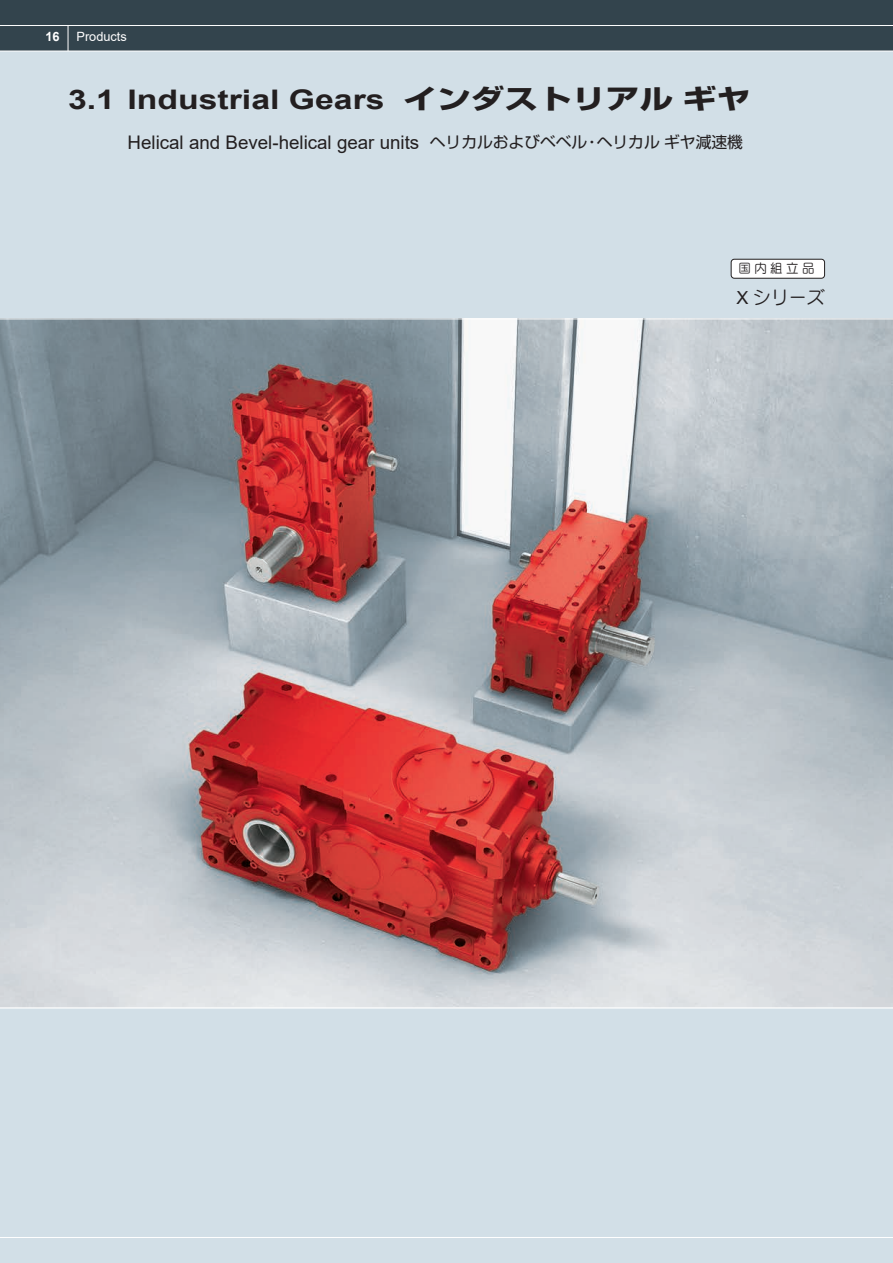
<style>
.page{position:relative;width:893px;height:1263px;background:#d2dfe7}
.page>*{position:absolute;margin:0;border:0;box-sizing:border-box;transform-origin:0 0}
.t1{font:700 27px "Arial";color:#231f20;scale:1.25 1}
.t2{font:18.75px "Arial";color:#231f20}
.t3{font:18px "Seurat Pro M";color:#231f20}
.t4{font:12.9px "Seurat Pro M";letter-spacing:.28em;color:#231f20}
.t5{font:12.75px "Arial";color:#fff}
.t6{font:700 12.75px "Arial";color:#fff}
.s1{font-family:"Shin Go Pro"}
.s2{font-family:"Shin Go Pro";font-size:15.75px}
.s3{font-family:"Arial"}
</style>
<div class="page">
<hr style="left:0;top:1237px;width:893px;height:1px;background:#fff">
<div style="left:0;top:0;width:893px;height:51px;background:#33444d"></div>
<svg style="left:68px;top:26px;width:1px;height:25px"></svg>
<hr style="left:0;top:25px;width:893px;height:1px;background:#fff">
<hr style="left:0;top:51px;width:893px;height:1px;background:#fff">
<img style="left:0;top:320px;width:893px;height:687px">
<div style="left:731px;top:259px;width:94px;height:19px;background:#fff;border-radius:3px"></div>
<div style="left:731px;top:259px;width:94px;height:20px;border:1px solid #231f20;border-radius:3px"></div>
<hr style="left:0;top:1007px;width:893px;height:1px;background:#fff">
<hr style="left:0;top:319px;width:893px;height:1px;background:#fff">
<p class="t6" style="left:45px;top:28px;width:16px">16</p>
<p class="t5" style="left:77px;top:28px;width:52px">Products</p>
<h1 class="t1" style="left:68px;top:80px;width:547px">3.1 Industrial Gears <span class="s1">インダストリアルギヤ</span></h1>
<p class="t2" style="left:128px;top:129px;width:617px">Helical and Bevel-helical gear units <span class="s2">ヘリカルおよびベベル・ヘリカルギヤ減速機</span></p>
<p class="t4" style="left:738px;top:260px;width:78px">国内組立品</p>
<p class="t3" style="left:736px;top:285px;width:90px"><span class="s3">X</span> シリーズ</p>
</div>
